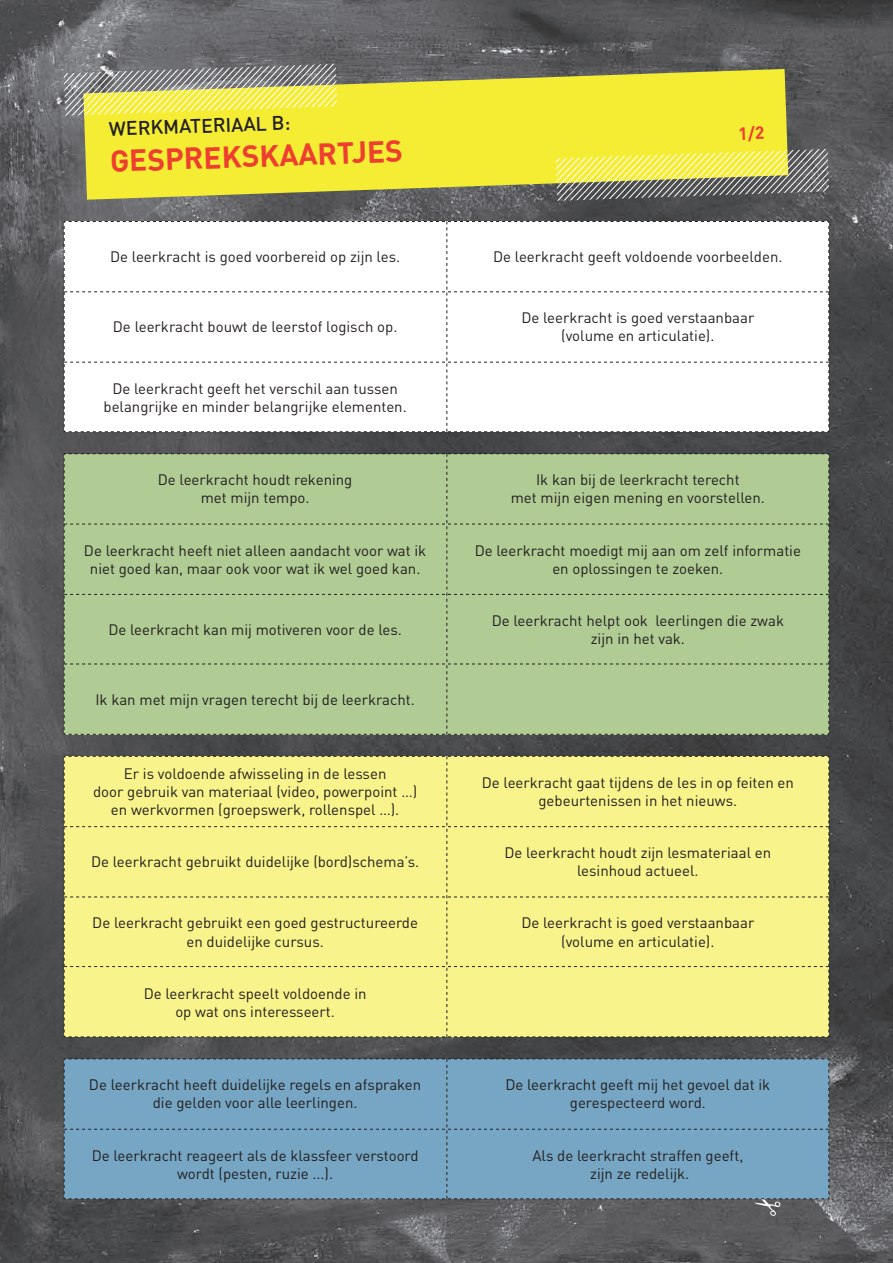
<style>
.page{position:relative;width:893px;height:1263px;background:#fff}
.page>*{position:absolute;margin:0;border:0;box-sizing:border-box;transform-origin:0 0}
.t1{font:700 30px "DIN";color:#ee3e30}
.t2{font:500 19.5px "DIN";color:#231f20}
.t3{font:15px/18px "DIN";color:#231f20;text-align:center}
</style>
<div class="page">
<img style="left:0;top:0;width:893px;height:1263px">
<svg style="left:83px;top:69px;width:705px;height:131px;background:#e3dd38"></svg>
<svg style="left:64px;top:64px;width:273px;height:52px;background:#bdbb73"></svg>
<svg style="left:556px;top:149px;width:273px;height:52px;background:#b2af64"></svg>
<svg style="left:64px;top:1058px;width:765px;height:158px;background:#719bb5"></svg>
<svg style="left:64px;top:221px;width:765px;height:211px"></svg>
<div style="left:64px;top:453px;width:765px;height:282px;background:#b0cb93"></div>
<div style="left:64px;top:756px;width:765px;height:281px;background:#f8f38a"></div>
<svg style="left:740px;top:126px;width:24px;height:15px"></svg>
<h2 class="t2" style="left:109px;top:116px;width:183px;rotate:-2deg">Werkmateriaal B:</h2>
<h1 class="t1" style="left:109px;top:141px;width:294px;rotate:-2deg">gesprekskaartjes</h1>
<p class="t3" style="left:110px;top:248px;width:291px">De leerkracht is goed voorbereid op zijn les.</p>
<p class="t3" style="left:113px;top:318px;width:286px">De leerkracht bouwt de leerstof logisch op.</p>
<p class="t3" style="left:103px;top:379px;width:305px">De leerkracht geeft het verschil aan tussen belangrijke en minder belangrijke elementen.</p>
<p class="t3" style="left:158px;top:471px;width:196px">De leerkracht houdt rekening met mijn tempo.</p>
<p class="t3" style="left:84px;top:541px;width:344px">De leerkracht heeft niet alleen aandacht voor wat ik niet goed kan, maar ook voor wat ik wel goed kan.</p>
<p class="t3" style="left:108px;top:621px;width:295px">De leerkracht kan mij motiveren voor de les.</p>
<p class="t3" style="left:95px;top:691px;width:321px">Ik kan met mijn vragen terecht bij de leerkracht.</p>
<p class="t3" style="left:93px;top:765px;width:326px">Er is voldoende afwisseling in de lessen<br>door gebruik van materiaal (video, powerpoint …) en werkvormen (groepswerk, rollenspel …).</p>
<p class="t3" style="left:91px;top:853px;width:330px">De leerkracht gebruikt duidelijke (bord)schema’s.</p>
<p class="t3" style="left:92px;top:914px;width:327px">De leerkracht gebruikt een goed gestructureerde en duidelijke cursus.</p>
<p class="t3" style="left:144px;top:985px;width:224px">De leerkracht speelt voldoende in op wat ons interesseert.</p>
<p class="t3" style="left:89px;top:1076px;width:334px">De leerkracht heeft duidelijke regels en afspraken die gelden voor alle leerlingen.</p>
<p class="t3" style="left:92px;top:1146px;width:328px">De leerkracht reageert als de klassfeer verstoord wordt (pesten, ruzie ...).</p>
<p class="t3" style="left:493px;top:248px;width:291px">De leerkracht geeft voldoende voorbeelden.</p>
<p class="t3" style="left:521px;top:309px;width:234px">De leerkracht is goed verstaanbaar (volume en articulatie).</p>
<p class="t3" style="left:511px;top:471px;width:256px">Ik kan bij de leerkracht terecht<br>met mijn eigen mening en voorstellen.</p>
<p class="t3" style="left:475px;top:541px;width:328px">De leerkracht moedigt mij aan om zelf informatie en oplossingen te zoeken.</p>
<p class="t3" style="left:492px;top:612px;width:294px">De leerkracht helpt ook leerlingen die zwak zijn in het vak.</p>
<p class="t3" style="left:482px;top:774px;width:314px">De leerkracht gaat tijdens de les in op feiten en gebeurtenissen in het nieuws.</p>
<p class="t3" style="left:504px;top:844px;width:268px">De leerkracht houdt zijn lesmateriaal en lesinhoud actueel.</p>
<p class="t3" style="left:521px;top:914px;width:234px">De leerkracht is goed verstaanbaar (volume en articulatie).</p>
<p class="t3" style="left:505px;top:1076px;width:266px">De leerkracht geeft mij het gevoel dat ik gerespecteerd word.</p>
<p class="t3" style="left:532px;top:1146px;width:212px">Als de leerkracht straffen geeft, zijn ze redelijk.</p>
</div>
